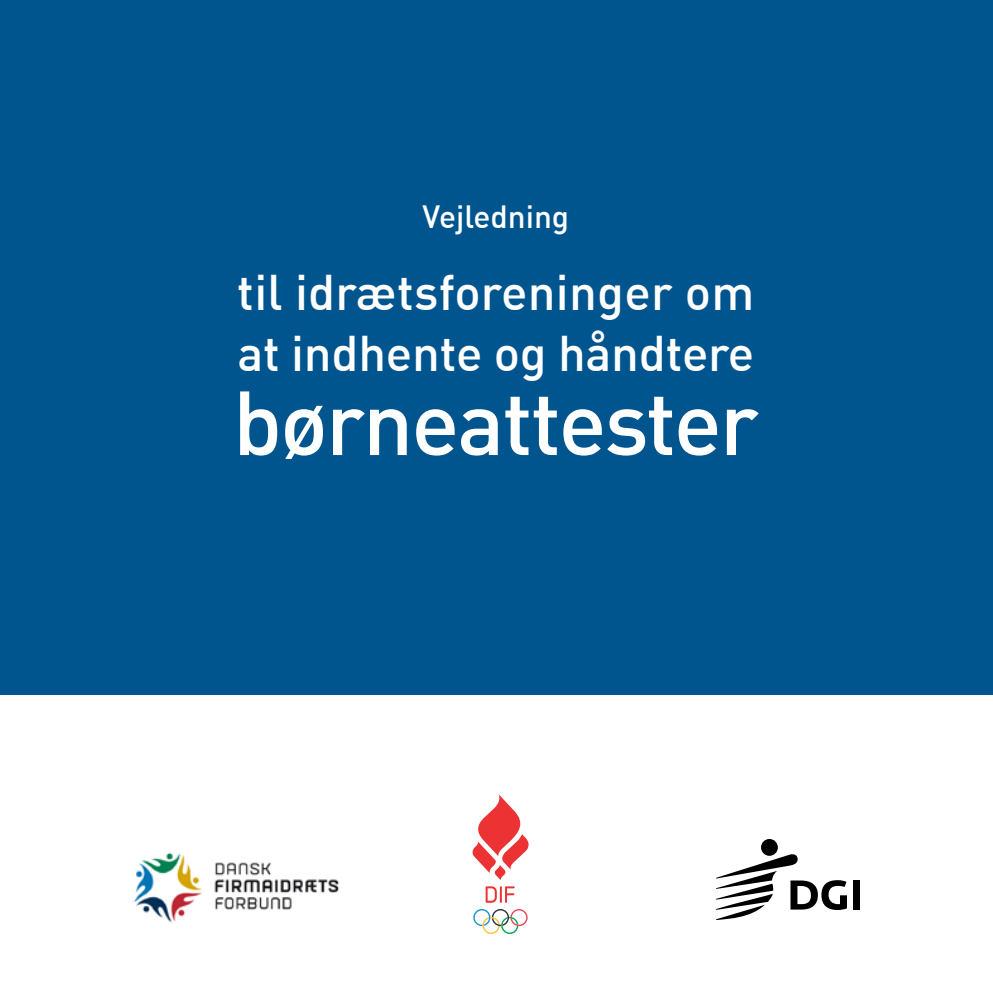
<style>
.page{position:relative;width:993px;height:993px;background:#fff}
.page>*{position:absolute;margin:0;border:0;box-sizing:border-box;transform-origin:0 0}
.t1{font:500 89.25px "DIN";letter-spacing:-.025em;color:#fff}
.t2{font:500 49px/61.2px "DIN";letter-spacing:-.005em;color:#fff}
.t3{font:500 31.5px "DIN";color:#fff}
</style>
<div class="page">
<div style="left:0;top:0;width:992px;height:694px;background:#00558f"></div>
<div style="left:760px;top:838px;width:17px;height:17px;background:#000;border-radius:50%"></div>
<svg style="left:716px;top:852px;width:130px;height:67px"></svg>
<div style="left:852px;top:880px;width:7px;height:29px;background:#000"></div>
<svg style="left:485px;top:886px;width:29px;height:16px"></svg>
<svg style="left:472px;top:794px;width:57px;height:85px"></svg>
<svg style="left:473px;top:909px;width:54px;height:24px"></svg>
<img style="left:133px;top:852px;width:206px;height:71px">
<p class="t3" style="left:422px;top:197px;width:148px">Vejledning</p>
<p class="t2" style="left:237px;top:259px;width:518px">til idrætsforeninger om at indhente og håndtere</p>
<h1 class="t1" style="left:233px;top:365px;width:527px">børneattester</h1>
</div>
